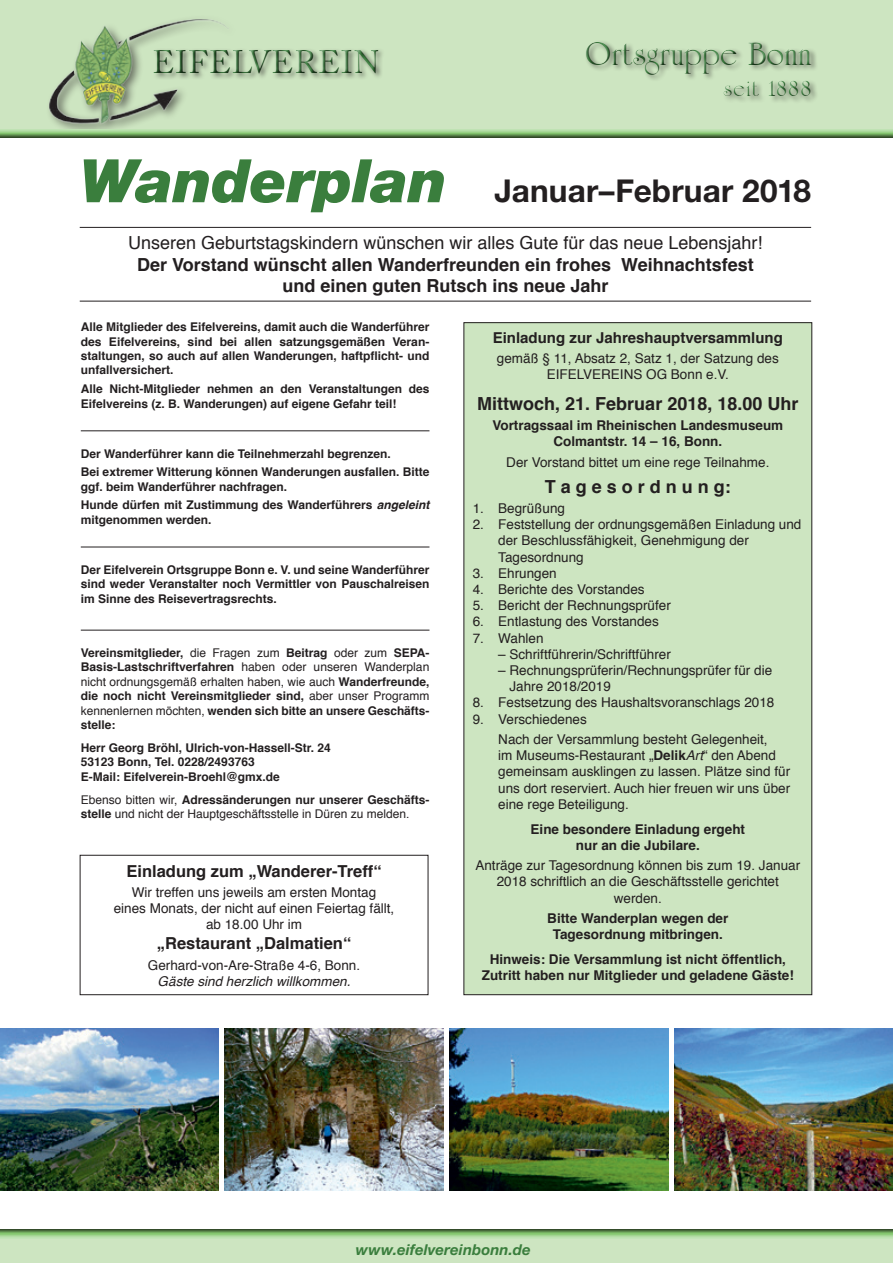
<style>
.page{position:relative;width:893px;height:1263px;background:#fff}
.page>*{position:absolute;margin:0;border:0;box-sizing:border-box;transform-origin:0 0}
.t1{font:700 35.1px "University Roman BT";letter-spacing:.005em;color:#3a7e3d}
.t2{font:32.4px "Adobe Caslon Pro";letter-spacing:.02em;color:#3a7e3d}
.t3{font:700 31.5px "Helvetica Neue";letter-spacing:.005em;color:#231f20}
.t4{font:700 24px "University Roman BT";letter-spacing:.055em;color:#3a7e3d}
.Kastenbody{font:700 18px/21.6px "Helvetica";color:#231f20;text-align:center}
.Kastenbody__1mm{font:700 18px "Helvetica";color:#231f20}
.Kastenhead{font:700 18px "Helvetica";color:#231f20}
.Kastenhead-2{font:700 16.5px "Helvetica";color:#231f20}
.Kastenbody-2{font:700 15px "Helvetica";color:#231f20}
.t5{font:italic 700 15px "Helvetica Neue LT Std";letter-spacing:.005em;color:#3a7e3d}
.Kastenbody__1mm-2{font:13.5px/16.2px "Helvetica";color:#231f20}
.Kastenbody__1mm-3{font:700 13.5px/16.2px "Helvetica";color:#231f20;text-align:center}
.Kastenbody-3{font:13.5px "Helvetica";color:#231f20}
.Kastenbody-4{font:italic 13.5px "Helvetica";color:#231f20}
.Standard-Seite-1{font:700 12px/14.4px "Helvetica";color:#231f20;text-align:justify}
.Standard-Seite-1_oZV{font:700 12px/14.4px "Helvetica";color:#231f20}
.Standard-Seite-1_oZV-2{font:12px/14.4px "Helvetica";color:#231f20}
.s1{font-weight:900;font-style:italic;font-size:60px;color:#3a7e3d}
.s2{font-weight:400}
.s3{font-weight:700}
.s4{font-style:italic}
</style>
<div class="page">
<div style="left:0;top:0;width:893px;height:129px;background:#cde5c1"></div>
<img style="left:49px;top:19px;width:179px;height:108px">
<div style="left:152px;top:48px;width:234px;height:33px;background:#cbe2bf"></div>
<div style="left:149px;top:44px;width:231px;height:33px;background:#cde5c1"></div>
<div style="left:151px;top:46px;width:233px;height:33px;background:#231f20;opacity:.75"></div>
<div style="left:0;top:129px;width:893px;height:10px;background:#231f20;opacity:.75"></div>
<div style="left:586px;top:39px;width:231px;height:64px;background:#231f20;opacity:.75"></div>
<div style="left:0;top:1238px;width:893px;height:25px;background:#cde5c1"></div>
<div style="left:0;top:1229px;width:893px;height:11px;background:#c3e4b8"></div>
<div style="left:0;top:1227px;width:893px;height:11px;background:#231f20;opacity:.75"></div>
<img style="left:0;top:1029px;width:219px;height:162px">
<img style="left:225px;top:1029px;width:219px;height:162px">
<img style="left:449px;top:1029px;width:219px;height:162px">
<img style="left:674px;top:1029px;width:219px;height:162px">
<hr style="left:81px;top:430px;width:348px;height:1px;background:#231f20">
<hr style="left:81px;top:547px;width:348px;height:1px;background:#231f20">
<hr style="left:81px;top:630px;width:348px;height:1px;background:#231f20">
<hr style="left:80px;top:227px;width:731px;height:1px;background:#231f20">
<hr style="left:80px;top:301px;width:731px;height:1px;background:#231f20">
<div style="left:464px;top:323px;width:348px;height:672px;background:#cde5c1"></div>
<div style="left:80px;top:855px;width:348px;height:140px;border:1px solid #231f20"></div>
<h2 class="t2" style="left:152px;top:43px;width:229px">EIFELVEREIN</h2>
<h1 class="t1" style="left:585px;top:33px;width:228px">Ortsgruppe Bonn</h1>
<h3 class="t4" style="left:723px;top:74px;width:89px">seit 1888</h3>
<p class="t3" style="left:80px;top:171px;width:733px"><span class="s1">Wanderplan</span> Januar–Februar 2018</p>
<p class="Kastenbody" style="left:128px;top:232px;width:636px"><span class="s2">Unseren Geburtstagskindern wünschen wir alles Gute für das neue Lebensjahr!<br></span>Der Vorstand wünscht allen Wanderfreunden ein frohes Weihnachtsfest und einen guten Rutsch ins neue Jahr</p>
<p class="Kastenbody-2" style="left:493px;top:325px;width:292px">Einladung zur Jahreshauptversammlung</p>
<p class="Kastenbody__1mm-2" style="left:497px;top:351px;width:283px;text-align:center">gemäß § 11, Absatz 2, Satz 1, der Satzung des<br>EIFELVEREINS OG Bonn e.V.</p>
<p class="Kastenbody__1mm" style="left:477px;top:389px;width:323px">Mittwoch, 21. Februar 2018, 18.00 Uhr</p>
<p class="Kastenbody__1mm-3" style="left:492px;top:417px;width:292px">Vortragssaal im Rheinischen Landesmuseum<br>Colmantstr. 14 – 16, Bonn.</p>
<p class="Kastenbody__1mm-2" style="left:506px;top:454px;width:265px">Der Vorstand bittet um eine rege Teilnahme.</p>
<p class="Kastenhead" style="left:545px;top:472px;width:188px">T a g e s o r d n u n g:</p>
<p class="Kastenbody__1mm-2" style="left:473px;top:500px;width:94px">1. Begrüßung</p>
<p class="Kastenbody__1mm-2" style="left:498px;top:517px;width:305px;text-indent:-26px">2. Feststellung der ordnungsgemäßen Einladung und der Beschlussfähigkeit, Genehmigung der<br>Tagesordnung</p>
<p class="Kastenbody__1mm-2" style="left:473px;top:565px;width:86px">3. Ehrungen</p>
<p class="Kastenbody__1mm-2" style="left:473px;top:581px;width:173px">4. Berichte des Vorstandes</p>
<p class="Kastenbody__1mm-2" style="left:473px;top:598px;width:200px">5. Bericht der Rechnungsprüfer</p>
<p class="Kastenbody__1mm-2" style="left:473px;top:614px;width:188px">6. Entlastung des Vorstandes</p>
<p class="Kastenbody__1mm-2" style="left:473px;top:630px;width:72px">7. Wahlen</p>
<p class="Kastenbody__1mm-2" style="left:498px;top:646px;width:174px">– Schriftführerin/Schriftführer</p>
<p class="Kastenbody__1mm-2" style="left:509px;top:662px;width:264px;text-indent:-11px">– Rechnungsprüferin/Rechnungsprüfer für die<br>Jahre 2018/2019</p>
<p class="Kastenbody__1mm-2" style="left:473px;top:695px;width:303px">8. Festsetzung des Haushaltsvoranschlags 2018</p>
<p class="Kastenbody__1mm-2" style="left:473px;top:711px;width:116px">9. Verschiedenes</p>
<p class="Kastenbody__1mm-2" style="left:498px;top:732px;width:293px">Nach der Versammlung besteht Gelegenheit,<br>im Museums-Restaurant „<span class="s3">Delik</span><span class="s4">Art</span>“ den Abend gemeinsam ausklingen zu lassen. Plätze sind für uns dort reserviert. Auch hier freuen wir uns über eine rege Beteiligung.</p>
<p class="Kastenbody__1mm-3" style="left:531px;top:821px;width:216px">Eine besondere Einladung ergeht nur an die Jubilare.</p>
<p class="Kastenbody__1mm-2" style="left:475px;top:858px;width:326px;text-align:center">Anträge zur Tagesordnung können bis zum 19. Januar<br>2018 schriftlich an die Geschäftsstelle gerichtet werden.</p>
<p class="Kastenbody__1mm-3" style="left:547px;top:910px;width:183px">Bitte Wanderplan wegen der<br>Tagesordnung mitbringen.</p>
<p class="Kastenbody__1mm-3" style="left:482px;top:951px;width:314px">Hinweis: Die Versammlung ist nicht öffentlich,<br>Zutritt haben nur Mitglieder und geladene Gäste!</p>
<p class="Standard-Seite-1" style="left:81px;top:320px;width:350px">Alle Mitglieder des Eifelvereins, damit auch die Wanderführer des Eifelvereins, sind bei allen satzungsgemäßen Veran&shy;staltungen, so auch auf allen Wanderungen, haftpflicht- und unfallversichert.</p>
<p class="Standard-Seite-1_oZV" style="left:81px;top:382px;width:350px">Alle Nicht-Mitglieder nehmen an den Veranstaltungen des<br>Eifelvereins (z. B. Wanderungen) auf eigene Gefahr teil!</p>
<p class="Standard-Seite-1" style="left:81px;top:446px;width:312px">Der Wanderführer kann die Teilnehmerzahl begrenzen.</p>
<p class="Standard-Seite-1" style="left:81px;top:465px;width:350px">Bei extremer Witterung können Wanderungen ausfallen. Bitte ggf. beim Wanderführer nachfragen.</p>
<p class="Standard-Seite-1_oZV" style="left:81px;top:498px;width:350px">Hunde dürfen mit Zustimmung des Wanderführers <span class="s4">angeleint </span>mitgenommen werden.</p>
<p class="Standard-Seite-1" style="left:81px;top:562px;width:350px">Der Eifelverein Ortsgruppe Bonn e. V. und seine Wanderführer sind weder Veranstalter noch Vermittler von Pauschalreisen im Sinne des Reisevertragsrechts.</p>
<p class="Standard-Seite-1" style="left:81px;top:646px;width:350px;text-align:left">Vereinsmitglieder, <span class="s2">die Fragen zum</span> Beitrag <span class="s2">oder zum</span> SEPA-- Basis-Lastschriftverfahren <span class="s2">haben oder unseren Wanderplan nicht ordnungsgemäß erhalten haben, wie auch</span> Wanderfreunde, die noch nicht Vereinsmitglieder sind, <span class="s2">aber unser Programm kennenlernen möchten,</span> wenden sich bitte an unsere Geschäfts&shy;stelle:</p>
<p class="Standard-Seite-1_oZV" style="left:81px;top:740px;width:252px">Herr Georg Bröhl, Ulrich-von-Hassell-Str. 24</p>
<p class="Standard-Seite-1_oZV" style="left:81px;top:755px;width:175px">53123 Bonn, Tel. 0228/2493763</p>
<p class="Standard-Seite-1_oZV" style="left:81px;top:769px;width:201px">E-Mail: Eifelverein-Broehl@gmx.de</p>
<p class="Standard-Seite-1_oZV-2" style="left:81px;top:792px;width:350px">Ebenso bitten wir, <span class="s3">Adressänderungen nur unserer Geschäfts&shy;stelle</span> und nicht der Hauptgeschäftsstelle in Düren zu melden.</p>
<p class="Kastenhead-2" style="left:126px;top:857px;width:257px">Einladung zum „Wanderer-Treff“</p>
<p class="Kastenbody-3" style="left:132px;top:882px;width:246px">Wir treffen uns jeweils am ersten Montag</p>
<p class="Kastenbody-3" style="left:114px;top:898px;width:282px">eines Monats, der nicht auf einen Feiertag fällt,</p>
<p class="Kastenbody-3" style="left:206px;top:914px;width:98px">ab 18.00 Uhr im</p>
<p class="Kastenhead-2" style="left:157px;top:930px;width:196px">„Restaurant „Dalmatien“</p>
<p class="Kastenbody-3" style="left:148px;top:954px;width:214px">Gerhard-von-Are-Straße 4-6, Bonn.</p>
<p class="Kastenbody-4" style="left:158px;top:970px;width:194px">Gäste sind herzlich willkommen.</p>
<p class="t5" style="left:356px;top:1240px;width:176px">www.eifelvereinbonn.de</p>
</div>
